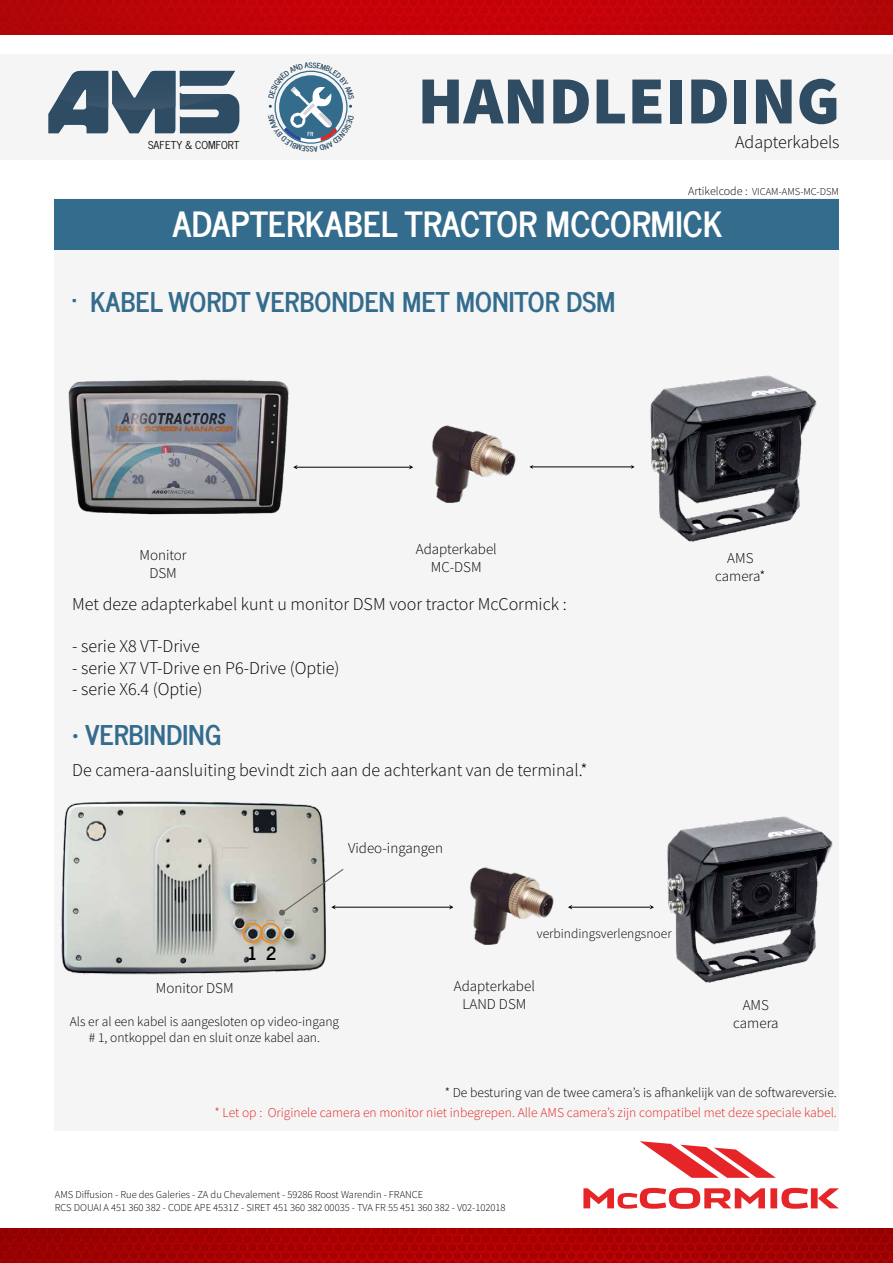
<style>
.page{position:relative;width:893px;height:1263px;background:#fff}
.page>*{position:absolute;margin:0;border:0;box-sizing:border-box;transform-origin:0 0}
.t1{font:900 67.5px "Mada";color:#2f4c63}
.t2{font:700 34.5px "News Cycle";color:#fff}
.t3{font:700 27px "News Cycle";color:#346c8d}
.t4{font:300 18px "Mada";color:#000}
.t5{font:700 18px "News Cycle";color:#000}
.t6{font:300 15px/18px "Mada";color:#000;text-align:center}
.t7{font:300 13.5px/16.2px "Mada";color:#000;text-align:center}
.t8{font:300 13.5px "Mada";color:#e52321}
.t9{font:10.8px "News Cycle";color:#010202}
.t10{font:300 10.5px/12.6px "Mada";color:#000}
.s1{font-size:12px}
</style>
<div class="page">
<img style="left:0;top:1228px;width:893px;height:35px">
<img style="left:0;top:0;width:893px;height:35px">
<div style="left:0;top:54px;width:893px;height:106px;background:#f5f5f5"></div>
<svg style="left:48px;top:71px;width:191px;height:62px"></svg>
<img style="left:58px;top:71px;width:50px;height:37px">
<svg style="left:583px;top:1188px;width:256px;height:21px"></svg>
<svg style="left:640px;top:1141px;width:136px;height:37px"></svg>
<div style="left:55px;top:199px;width:784px;height:932px;background:#f5f5f5"></div>
<img style="left:61px;top:801px;width:265px;height:174px">
<div style="left:55px;top:199px;width:784px;height:51px;background:#346c8d"></div>
<img style="left:650px;top:816px;width:183px;height:167px">
<svg style="left:242px;top:923px;width:39px;height:20px"></svg>
<img style="left:650px;top:375px;width:167px;height:167px">
<div style="left:279px;top:909px;width:6px;height:7px;background:#646363;border-radius:50%"></div>
<hr style="left:295px;top:467px;width:116px;height:1px;background:#000">
<hr style="left:333px;top:907px;width:118px;height:1px;background:#000">
<svg style="left:282px;top:868px;width:63px;height:45px"></svg>
<hr style="left:570px;top:907px;width:80px;height:1px;background:#000">
<svg style="left:649px;top:905px;width:5px;height:4px"></svg>
<hr style="left:531px;top:467px;width:101px;height:1px;background:#000">
<svg style="left:631px;top:465px;width:4px;height:4px"></svg>
<img style="left:398px;top:425px;width:134px;height:78px">
<img style="left:436px;top:867px;width:134px;height:78px">
<img style="left:68px;top:380px;width:241px;height:135px">
<svg style="left:268px;top:70px;width:84px;height:74px"></svg>
<p class="t9" style="left:148px;top:135px;width:93px">SAFETY &amp; COMFORT</p>
<h1 class="t1" style="left:418px;top:61px;width:424px">HANDLEIDING</h1>
<p class="t4" style="left:735px;top:133px;width:106px">Adapterkabels</p>
<p class="t10" style="left:688px;top:185px;width:152px"><span class="s1">Artikelcode :</span> VICAM-AMS-MC-DSM</p>
<h2 class="t2" style="left:172px;top:193px;width:551px">ADAPTERKABEL TRACTOR MCCORMICK</h2>
<h3 class="t3" style="left:72px;top:278px;width:545px">· KABEL WORDT VERBONDEN MET MONITOR DSM</h3>
<p class="t6" style="left:139px;top:547px;width:49px">Monitor<br>DSM</p>
<p class="t6" style="left:416px;top:540px;width:83px">Adapterkabel<br>MC-DSM</p>
<p class="t6" style="left:715px;top:550px;width:52px">AMS camera*</p>
<p class="t4" style="left:72px;top:595px;width:496px">Met deze adapterkabel kunt u monitor DSM voor tractor McCormick :</p>
<p class="t4" style="left:72px;top:637px;width:129px">- serie X8 VT-Drive</p>
<p class="t4" style="left:72px;top:658px;width:269px">- serie X7 VT-Drive en P6-Drive (Optie)</p>
<p class="t4" style="left:72px;top:679px;width:132px">- serie X6.4 (Optie)</p>
<h3 class="t3" style="left:72px;top:711px;width:151px">• VERBINDING</h3>
<p class="t4" style="left:72px;top:760px;width:517px">De camera-aansluiting bevindt zich aan de achterkant van de terminal.*</p>
<p class="t6" style="left:348px;top:840px;width:97px">Video-ingangen</p>
<p class="t5" style="left:249px;top:937px;width:30px">1 2</p>
<p class="t6" style="left:156px;top:980px;width:79px">Monitor DSM</p>
<p class="t7" style="left:70px;top:1014px;width:271px">Als er al een kabel is aangesloten op video-ingang # 1, ontkoppel dan en sluit onze kabel aan.</p>
<p class="t7" style="left:537px;top:926px;width:136px">verbindingsverlengsnoer</p>
<p class="t6" style="left:454px;top:977px;width:83px">Adapterkabel<br>LAND DSM</p>
<p class="t6" style="left:733px;top:997px;width:47px">AMS camera</p>
<p class="t7" style="left:445px;top:1085px;width:394px">* De besturing van de twee camera’s is afhankelijk van de softwareversie.</p>
<p class="t8" style="left:215px;top:1105px;width:624px">* Let op : Originele camera en monitor niet inbegrepen. Alle AMS camera’s zijn compatibel met deze speciale kabel.</p>
<p class="t10" style="left:55px;top:1189px;width:452px">AMS Diffusion - Rue des Galeries - ZA du Chevalement - 59286 Roost Warendin - FRANCE<br>RCS DOUAI A 451 360 382 - CODE APE 4531Z - SIRET 451 360 382 00035 - TVA FR 55 451 360 382 - V02-102018</p>
</div>
